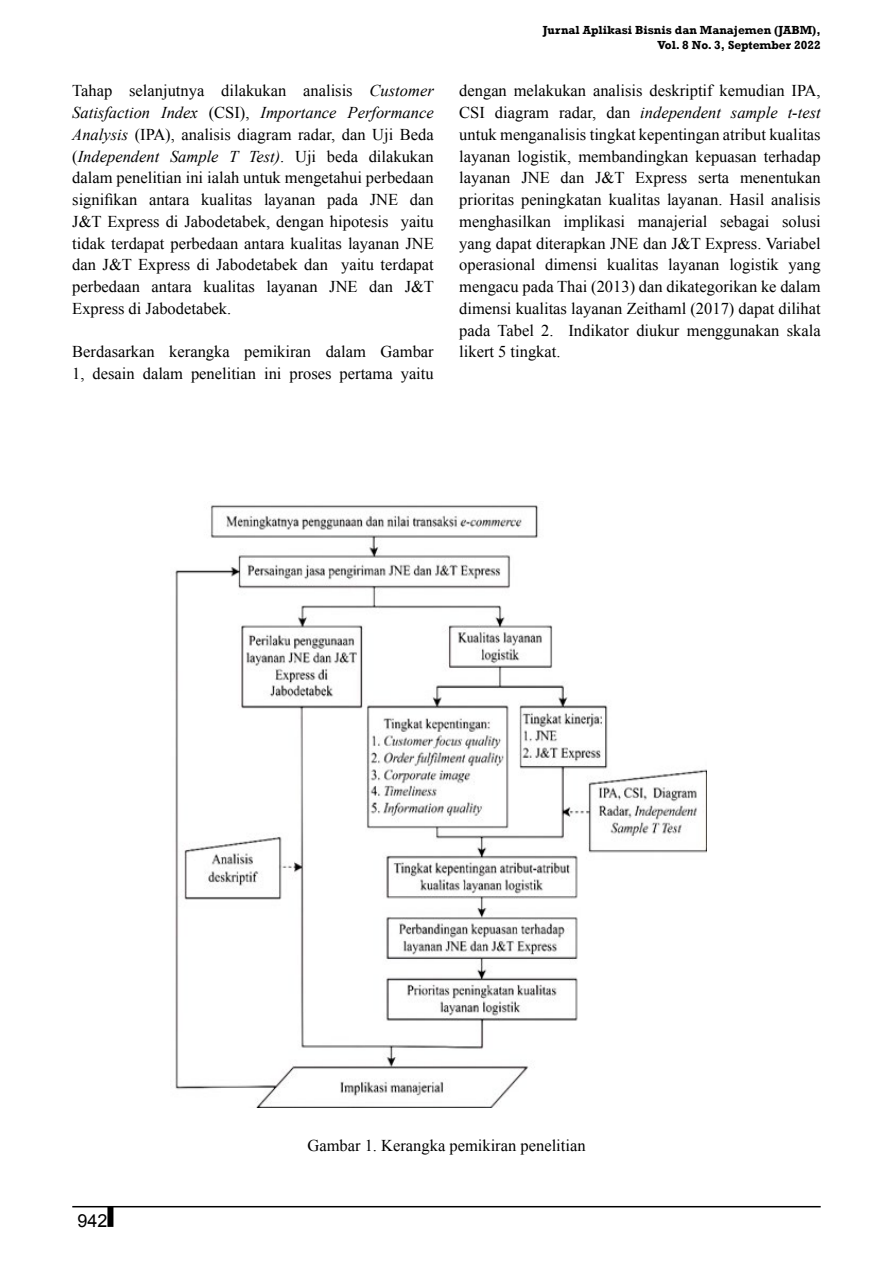
<style>
.page{position:relative;width:893px;height:1263px;background:#fff}
.page>*{position:absolute;margin:0;border:0;box-sizing:border-box;transform-origin:0 0}
.t1{font:18px "Arial";color:#000}
.t2{font:16.5px/21.8px "Times New Roman";color:#000;text-align:justify}
.t3{font:700 12px/15px "Rockwell";color:#000;text-align:right}
.s1{font-style:italic}
</style>
<div class="page">
<hr style="left:72px;top:1206px;width:749px;height:1px;background:#000">
<div style="left:107px;top:1207px;width:6px;height:20px;background:#000"></div>
<img style="left:175px;top:505px;width:531px;height:603px">
<p class="t2" style="left:72px;top:80px;width:363px">Tahap selanjutnya dilakukan analisis <span class="s1">Customer Satisfaction Index</span> (CSI), <span class="s1">Importance Performance Analysis</span> (IPA), analisis diagram radar, dan Uji Beda (<span class="s1">Independent Sample T Test)</span>. Uji beda dilakukan dalam penelitian ini ialah untuk mengetahui perbedaan signifikan antara kualitas layanan pada JNE dan J&amp;T Express di Jabodetabek, dengan hipotesis yaitu tidak terdapat perbedaan antara kualitas layanan JNE dan J&amp;T Express di Jabodetabek dan yaitu terdapat perbedaan antara kualitas layanan JNE dan J&amp;T Express di Jabodetabek.</p>
<p class="t2" style="left:72px;top:341px;width:363px">Berdasarkan kerangka pemikiran dalam Gambar<br>1, desain dalam penelitian ini proses pertama yaitu</p>
<p class="t3" style="left:543px;top:23px;width:279px">Jurnal Aplikasi Bisnis dan Manajemen (JABM),<br>Vol. 8 No. 3, September 2022</p>
<p class="t2" style="left:459px;top:80px;width:363px">dengan melakukan analisis deskriptif kemudian IPA, CSI diagram radar, dan <span class="s1">independent sample t-test </span>untuk menganalisis tingkat kepentingan atribut kualitas layanan logistik, membandingkan kepuasan terhadap layanan JNE dan J&amp;T Express serta menentukan prioritas peningkatan kualitas layanan. Hasil analisis menghasilkan implikasi manajerial sebagai solusi yang dapat diterapkan JNE dan J&amp;T Express. Variabel operasional dimensi kualitas layanan logistik yang mengacu pada Thai (2013) dan dikategorikan ke dalam dimensi kualitas layanan Zeithaml (2017) dapat dilihat pada Tabel 2. Indikator diukur menggunakan skala likert 5 tingkat.</p>
<p class="t1" style="left:77px;top:1208px;width:32px">942</p>
<p class="t2" style="left:307px;top:1134px;width:280px">Gambar 1. Kerangka pemikiran penelitian</p>
</div>
